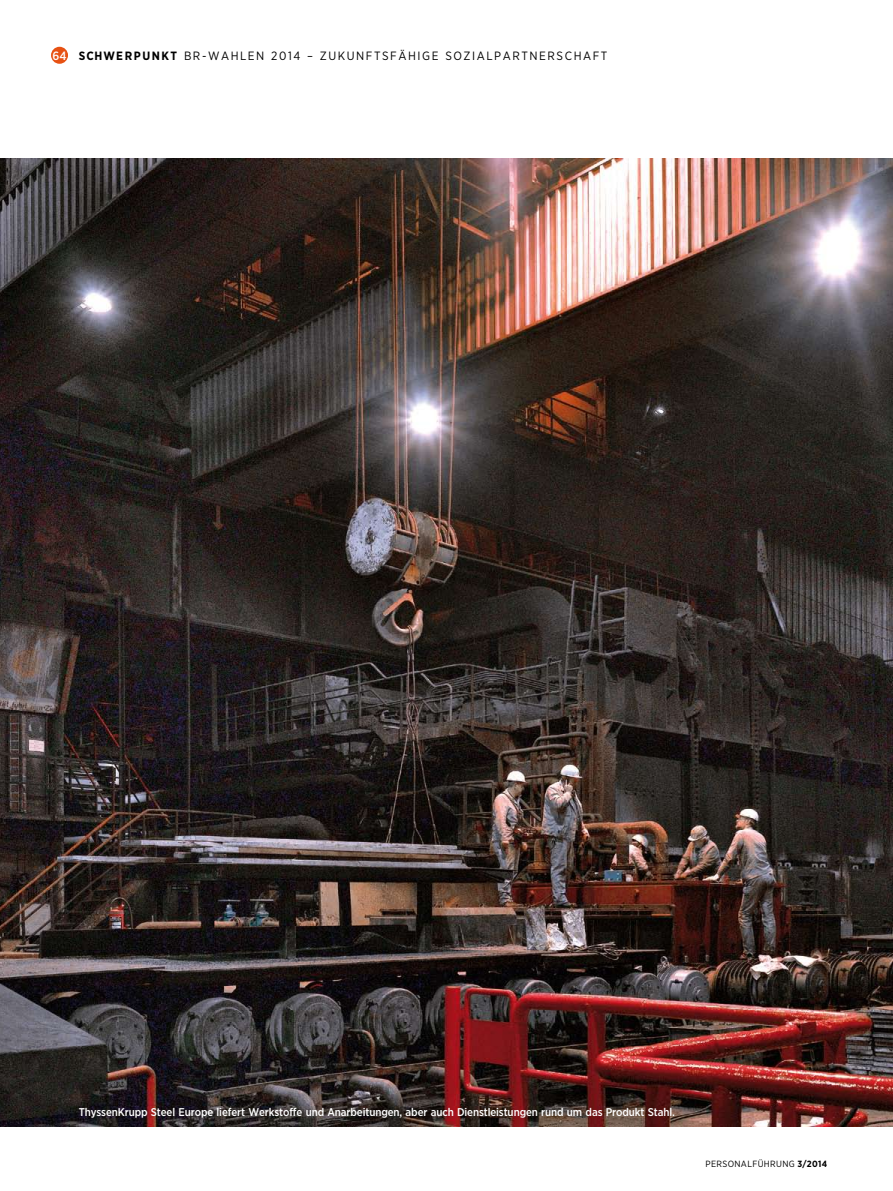
<style>
.page{position:relative;width:893px;height:1191px;background:#fff}
.page>*{position:absolute;margin:0;border:0;box-sizing:border-box;transform-origin:0 0}
.t1{font:12px "Gotham Narrow";letter-spacing:.13em;color:#000}
.t2{font:700 12px "Gotham Narrow";letter-spacing:.12em;color:#000}
.t3{font:500 11.25px "Gotham Narrow";letter-spacing:-.01em;color:#fff}
.t4{font:9px "Gotham Narrow";letter-spacing:.04em;color:#000}
.s1{font-weight:500;color:#fff}
.s2{font-weight:400}
.s3{font-weight:700}
</style>
<div class="page">
<div style="left:51px;top:47px;width:17px;height:17px;background:#e75113;border-radius:50%"></div>
<img style="left:0;top:158px;width:893px;height:968px">
<p class="t2" style="left:53px;top:48px;width:178px"><span class="s1">64</span> SCHWERPUNKT <span class="s2">BR-WAHLEN</span></p>
<p class="t1" style="left:271px;top:48px;width:85px">2014 – ZUKUNF</p>
<p class="t1" style="left:374px;top:48px;width:57px">TSFÄH IGE</p>
<p class="t1" style="left:445px;top:48px;width:41px">SOZIALPAR</p>
<p class="t1" style="left:521px;top:48px;width:18px">TNERS</p>
<p class="t1" style="left:565px;top:48px;width:18px">CHAF</p>
<p class="t1" style="left:601px;top:48px;width:8px">T</p>
<p class="t3" style="left:79px;top:1105px;width:598px">ThyssenKrupp Steel Europe liefert Werkstoffe und Anarbeitungen, aber auch Dienstleistungen rund um das Produkt Stahl.</p>
<p class="t4" style="left:705px;top:1157px;width:123px">PERSONALFÜHRUNG <span class="s3">3/2014</span></p>
</div>
